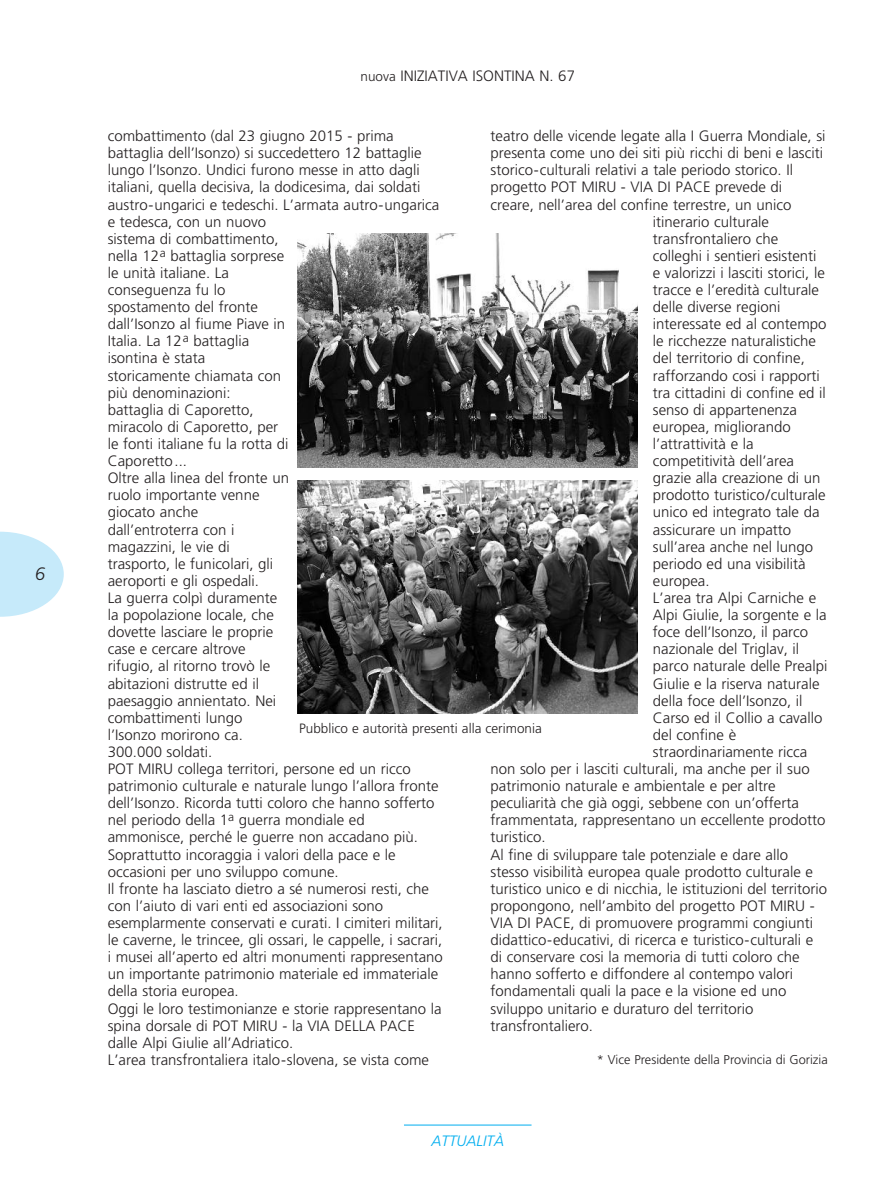
<style>
.page{position:relative;width:893px;height:1191px;background:#fff}
.page>*{position:absolute;margin:0;border:0;box-sizing:border-box;transform-origin:0 0}
.t1{font:18px "Frutiger Light Italic Yu";color:#231f20}
.t2{font:15px/17.1px "Frutiger Light Yu";color:#231f20}
.t3{font:15px "Frutiger Light Italic Yu";color:#00aeef}
.t4{font:13.5px "Frutiger Light Yu";color:#231f20}
.t5{font:12.75px "Frutiger Light Yu";color:#231f20}
.s1{font-size:13.5px}
</style>
<div class="page">
<svg style="left:0;top:531px;width:64px;height:86px"></svg>
<hr style="left:404px;top:1124px;width:127px;height:1px;background:#00aeef">
<img style="left:298px;top:234px;width:340px;height:234px">
<img style="left:298px;top:480px;width:340px;height:234px">
<p class="t1" style="left:35px;top:563px;width:12px">6</p>
<p class="t2" style="left:360px;top:67px;width:216px"><span class="s1">nuova</span> INIZIATIVA ISONTINA N. 67</p>
<p class="t2" style="left:108px;top:127px;width:337px">combattimento (dal 23 giugno 2015 - prima battaglia dell’Isonzo) si succedettero 12 battaglie lungo l’Isonzo. Undici furono messe in atto dagli italiani, quella decisiva, la dodicesima, dai soldati austro-ungarici e tedeschi. L’armata autro-ungarica e tedesca, con un nuovo<br>sistema di combattimento,<br>nella 12<sup>a</sup> battaglia sorprese<br>le unità italiane. La<br>conseguenza fu lo<br>spostamento del fronte<br>dall’Isonzo al fiume Piave in<br>Italia. La 12<sup>a</sup> battaglia<br>isontina è stata<br>storicamente chiamata con<br>più denominazioni:<br>battaglia di Caporetto,<br>miracolo di Caporetto, per<br>le fonti italiane fu la rotta di<br>Caporetto...<br>Oltre alla linea del fronte un<br>ruolo importante venne<br>giocato anche<br>dall’entroterra con i<br>magazzini, le vie di<br>trasporto, le funicolari, gli<br>aeroporti e gli ospedali.<br>La guerra colpì duramente<br>la popolazione locale, che<br>dovette lasciare le proprie<br>case e cercare altrove<br>rifugio, al ritorno trovò le<br>abitazioni distrutte ed il<br>paesaggio annientato. Nei<br>combattimenti lungo<br>l’Isonzo morirono ca.<br>300.000 soldati.<br>POT MIRU collega territori, persone ed un ricco patrimonio culturale e naturale lungo l’allora fronte dell’Isonzo. Ricorda tutti coloro che hanno sofferto nel periodo della 1<sup>a</sup> guerra mondiale ed ammonisce, perché le guerre non accadano più.<br>Soprattutto incoraggia i valori della pace e le occasioni per uno sviluppo comune.<br>Il fronte ha lasciato dietro a sé numerosi resti, che con l’aiuto di vari enti ed associazioni sono esemplarmente conservati e curati. I cimiteri militari, le caverne, le trincee, gli ossari, le cappelle, i sacrari, i musei all’aperto ed altri monumenti rappresentano un importante patrimonio materiale ed immateriale della storia europea.<br>Oggi le loro testimonianze e storie rappresentano la spina dorsale di POT MIRU - la VIA DELLA PACE dalle Alpi Giulie all’Adriatico.<br>L’area transfrontaliera italo-slovena, se vista come</p>
<p class="t2" style="left:490px;top:127px;width:336px">teatro delle vicende legate alla I Guerra Mondiale, si</p>
<p class="t2" style="left:490px;top:144px;width:334px">presenta come uno dei siti più ricchi di beni e lasciti</p>
<p class="t2" style="left:490px;top:162px;width:304px">storico-culturali relativi a tale periodo storico. Il</p>
<p class="t2" style="left:490px;top:179px;width:293px">progetto POT MIRU - VIA DI PACE prevede di</p>
<p class="t2" style="left:490px;top:196px;width:302px">creare, nell’area del confine terrestre, un unico</p>
<p class="t2" style="left:653px;top:213px;width:118px">itinerario culturale</p>
<p class="t2" style="left:653px;top:230px;width:127px">transfrontaliero che</p>
<p class="t2" style="left:653px;top:247px;width:165px">colleghi i sentieri esistenti</p>
<p class="t2" style="left:653px;top:264px;width:174px">e valorizzi i lasciti storici, le</p>
<p class="t2" style="left:653px;top:281px;width:168px">tracce e l’eredità culturale</p>
<p class="t2" style="left:653px;top:298px;width:129px">delle diverse regioni</p>
<p class="t2" style="left:653px;top:315px;width:175px">interessate ed al contempo</p>
<p class="t2" style="left:653px;top:333px;width:165px">le ricchezze naturalistiche</p>
<p class="t2" style="left:653px;top:350px;width:154px">del territorio di confine,</p>
<p class="t2" style="left:653px;top:367px;width:169px">rafforzando cosi i rapporti</p>
<p class="t2" style="left:653px;top:384px;width:174px">tra cittadini di confine ed il</p>
<p class="t2" style="left:653px;top:401px;width:146px">senso di appartenenza</p>
<p class="t2" style="left:653px;top:418px;width:139px">europea, migliorando</p>
<p class="t2" style="left:653px;top:435px;width:102px">l’attrattività e la</p>
<p class="t2" style="left:653px;top:452px;width:143px">competitività dell’area</p>
<p class="t2" style="left:653px;top:469px;width:169px">grazie alla creazione di un</p>
<p class="t2" style="left:653px;top:486px;width:174px">prodotto turistico/culturale</p>
<p class="t2" style="left:653px;top:504px;width:168px">unico ed integrato tale da</p>
<p class="t2" style="left:653px;top:521px;width:140px">assicurare un impatto</p>
<p class="t2" style="left:653px;top:538px;width:162px">sull’area anche nel lungo</p>
<p class="t2" style="left:653px;top:555px;width:154px">periodo ed una visibilità</p>
<p class="t2" style="left:653px;top:572px;width:58px">europea.</p>
<p class="t2" style="left:653px;top:589px;width:165px">L’area tra Alpi Carniche e</p>
<p class="t2" style="left:653px;top:606px;width:175px">Alpi Giulie, la sorgente e la</p>
<p class="t2" style="left:653px;top:623px;width:157px">foce dell’Isonzo, il parco</p>
<p class="t2" style="left:653px;top:640px;width:148px">nazionale del Triglav, il</p>
<p class="t2" style="left:653px;top:657px;width:176px">parco naturale delle Prealpi</p>
<p class="t2" style="left:653px;top:675px;width:168px">Giulie e la riserva naturale</p>
<p class="t2" style="left:653px;top:692px;width:151px">della foce dell’Isonzo, il</p>
<p class="t2" style="left:653px;top:709px;width:171px">Carso ed il Collio a cavallo</p>
<p class="t2" style="left:653px;top:726px;width:85px">del confine è</p>
<p class="t2" style="left:653px;top:743px;width:156px">straordinariamente ricca</p>
<p class="t2" style="left:490px;top:760px;width:321px">non solo per i lasciti culturali, ma anche per il suo</p>
<p class="t2" style="left:490px;top:777px;width:286px">patrimonio naturale e ambientale e per altre</p>
<p class="t2" style="left:490px;top:794px;width:310px">peculiarità che già oggi, sebbene con un’offerta</p>
<p class="t2" style="left:490px;top:811px;width:337px">frammentata, rappresentano un eccellente prodotto</p>
<p class="t2" style="left:490px;top:828px;width:56px">turistico.</p>
<p class="t2" style="left:490px;top:846px;width:299px">Al fine di sviluppare tale potenziale e dare allo</p>
<p class="t2" style="left:490px;top:863px;width:324px">stesso visibilità europea quale prodotto culturale e</p>
<p class="t2" style="left:490px;top:880px;width:338px">turistico unico e di nicchia, le istituzioni del territorio</p>
<p class="t2" style="left:490px;top:897px;width:326px">propongono, nell’ambito del progetto POT MIRU -</p>
<p class="t2" style="left:490px;top:914px;width:324px">VIA DI PACE, di promuovere programmi congiunti</p>
<p class="t2" style="left:490px;top:931px;width:324px">didattico-educativi, di ricerca e turistico-culturali e</p>
<p class="t2" style="left:490px;top:948px;width:311px">di conservare cosi la memoria di tutti coloro che</p>
<p class="t2" style="left:490px;top:965px;width:304px">hanno sofferto e diffondere al contempo valori</p>
<p class="t2" style="left:490px;top:982px;width:297px">fondamentali quali la pace e la visione ed uno</p>
<p class="t2" style="left:490px;top:999px;width:264px">sviluppo unitario e duraturo del territorio</p>
<p class="t2" style="left:490px;top:1017px;width:104px">transfrontaliero.</p>
<p class="t5" style="left:597px;top:1051px;width:232px">* Vice Presidente della Provincia di Gorizia</p>
<p class="t4" style="left:299px;top:720px;width:244px">Pubblico e autorità presenti alla cerimonia</p>
<p class="t3" style="left:431px;top:1132px;width:74px">ATTUALITÀ</p>
</div>
